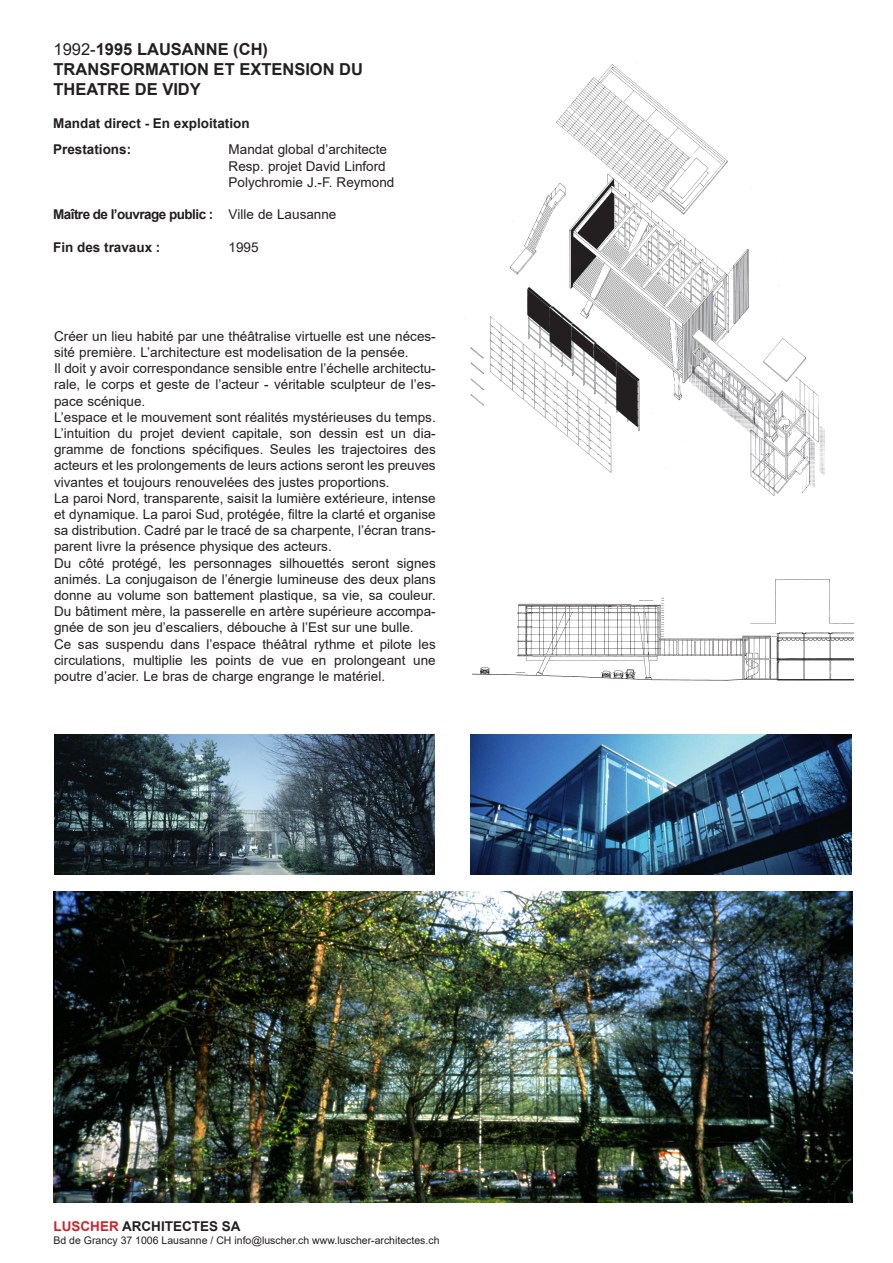
<style>
.page{position:relative;width:893px;height:1263px;background:#fff}
.page>*{position:absolute;margin:0;border:0;box-sizing:border-box;transform-origin:0 0}
.ueberschrift{font:700 16.5px/19.8px "Arial";color:#231f20}
.Normal_e{font:13.5px/16.2px "Arial";color:#231f20;text-align:justify}
.daten-index{font:700 13.5px "Arial";color:#231f20}
.daten-index-2{font:700 13.5px "Arial";letter-spacing:-.04em;color:#231f20}
.ueberschrift-2{font:700 13.5px "Arial";color:#231f20}
.ueberschrift-3{font:10.5px "Arial";color:#231f20}
.s1{font-weight:400}
.s2{color:#d1232a}
</style>
<div class="page">
<img style="left:473px;top:579px;width:380px;height:102px">
<img style="left:470px;top:735px;width:382px;height:140px">
<img style="left:470px;top:64px;width:355px;height:432px">
<img style="left:53px;top:891px;width:800px;height:312px">
<img style="left:54px;top:735px;width:381px;height:140px">
<p class="ueberschrift" style="left:54px;top:40px;width:216px"><span class="s1">1992-</span>1995 LAUSANNE (CH)</p>
<p class="ueberschrift" style="left:54px;top:59px;width:311px">TRANSFORMATION ET EXTENSION DU<br>THEATRE DE VIDY</p>
<p class="daten-index" style="left:53px;top:114px;width:198px">Mandat direct - En exploitation</p>
<p class="daten-index" style="left:53px;top:140px;width:80px">Prestations:</p>
<p class="daten-index-2" style="left:53px;top:205px;width:162px">Maître de l’ouvrage public :</p>
<p class="daten-index" style="left:53px;top:237px;width:109px">Fin des travaux :</p>
<p class="Normal_e" style="left:229px;top:141px;width:160px">Mandat global d’architecte</p>
<p class="Normal_e" style="left:229px;top:158px;width:159px">Resp. projet David Linford</p>
<p class="Normal_e" style="left:229px;top:174px;width:167px">Polychromie J.-F. Reymond</p>
<p class="Normal_e" style="left:229px;top:206px;width:109px">Ville de Lausanne</p>
<p class="Normal_e" style="left:229px;top:239px;width:32px">1995</p>
<p class="Normal_e" style="left:54px;top:328px;width:383px">Créer un lieu habité par une théâtralise virtuelle est une néces&shy;sité première. L’architecture est modelisation de la pensée.</p>
<p class="Normal_e" style="left:54px;top:360px;width:383px">Il doit y avoir correspondance sensible entre l’échelle architectu&shy;rale, le corps et geste de l’acteur - véritable sculpteur de l’es&shy;pace scénique.</p>
<p class="Normal_e" style="left:54px;top:409px;width:383px">L’espace et le mouvement sont réalités mystérieuses du temps.<br>L’intuition du projet devient capitale, son dessin est un dia&shy;gramme de fonctions spécifiques. Seules les trajectoires des acteurs et les prolongements de leurs actions seront les preuves vivantes et toujours renouvelées des justes proportions.</p>
<p class="Normal_e" style="left:54px;top:490px;width:383px">La paroi Nord, transparente, saisit la lumière extérieure, intense et dynamique. La paroi Sud, protégée, filtre la clarté et organise sa distribution. Cadré par le tracé de sa charpente, l’écran trans&shy;parent livre la présence physique des acteurs.</p>
<p class="Normal_e" style="left:54px;top:555px;width:383px">Du côté protégé, les personnages silhouettés seront signes animés. La conjugaison de l’énergie lumineuse des deux plans donne au volume son battement plastique, sa vie, sa couleur.<br>Du bâtiment mère, la passerelle en artère supérieure accompa&shy;gnée de son jeu d’escaliers, débouche à l’Est sur une bulle.</p>
<p class="Normal_e" style="left:54px;top:636px;width:383px">Ce sas suspendu dans l’espace théâtral rythme et pilote les circulations, multiplie les points de vue en prolongeant une poutre d’acier. Le bras de charge engrange le matériel.</p>
<p class="ueberschrift-2" style="left:54px;top:1217px;width:189px"><span class="s2">LUSCHER</span> ARCHITECTES SA</p>
<p class="ueberschrift-3" style="left:54px;top:1233px;width:387px">Bd de Grancy 37 1006 Lausanne / CH info@luscher.ch www.luscher-architectes.ch</p>
</div>
